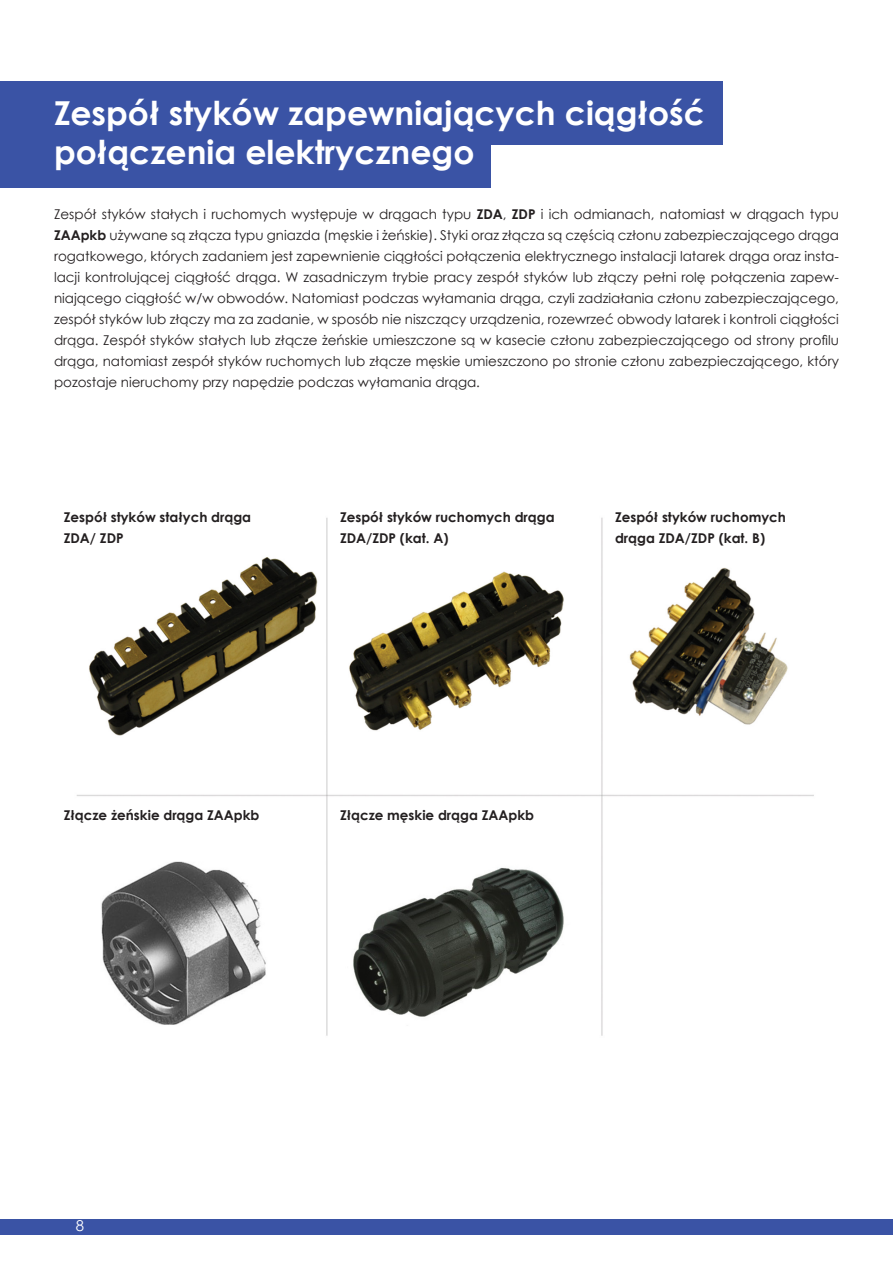
<style>
.page{position:relative;width:893px;height:1263px;background:#fff}
.page>*{position:absolute;margin:0;border:0;box-sizing:border-box;transform-origin:0 0}
.t1{font:700 33px "Century Gothic";color:#fff}
.t2{font:15px "Century Gothic";color:#fff}
.t3{font:13.5px/21px "Century Gothic";color:#231f20;text-align:justify}
.t4{font:700 13.5px/21px "Century Gothic";color:#231f20}
.s1{font-weight:700}
</style>
<div class="page">
<div style="left:0;top:1219px;width:893px;height:16px;background:#3a53a5"></div>
<div style="left:0;top:124px;width:490px;height:64px;background:#3a53a5"></div>
<div style="left:0;top:81px;width:723px;height:64px;background:#3a53a5"></div>
<img style="left:76px;top:517px;width:738px;height:519px">
<p class="t1" style="left:54px;top:88px;width:652px">Zespół styków zapewniających ciągłość</p>
<p class="t1" style="left:54px;top:127px;width:422px">połączenia elektrycznego</p>
<p class="t3" style="left:54px;top:203px;width:786px">Zespół styków stałych i ruchomych występuje w drągach typu <span class="s1">ZDA</span>, <span class="s1">ZDP</span> i ich odmianach, natomiast w drągach typu <span class="s1">ZAApkb</span> używane są złącza typu gniazda (męskie i żeńskie). Styki oraz złącza są częścią członu zabezpieczającego drąga rogatkowego, których zadaniem jest zapewnienie ciągłości połączenia elektrycznego instalacji latarek drąga oraz insta&shy;lacji kontrolującej ciągłość drąga. W zasadniczym trybie pracy zespół styków lub złączy pełni rolę połączenia zapew&shy;niającego ciągłość w/w obwodów. Natomiast podczas wyłamania drąga, czyli zadziałania członu zabezpieczającego, zespół styków lub złączy ma za zadanie, w sposób nie niszczący urządzenia, rozewrzeć obwody latarek i kontroli ciągłości drąga. Zespół styków stałych lub złącze żeńskie umieszczone są w kasecie członu zabezpieczającego od strony profilu drąga, natomiast zespół styków ruchomych lub złącze męskie umieszczono po stronie członu zabezpieczającego, który pozostaje nieruchomy przy napędzie podczas wyłamania drąga.</p>
<p class="t4" style="left:64px;top:506px;width:189px">Zespół styków stałych drąga</p>
<p class="t4" style="left:64px;top:527px;width:61px">ZDA/ ZDP</p>
<p class="t4" style="left:340px;top:506px;width:216px">Zespół styków ruchomych drąga<br>ZDA/ZDP (kat. A)</p>
<p class="t4" style="left:615px;top:506px;width:172px">Zespół styków ruchomych</p>
<p class="t4" style="left:615px;top:527px;width:152px">drąga ZDA/ZDP (kat. B)</p>
<p class="t4" style="left:64px;top:804px;width:197px">Złącze żeńskie drąga ZAApkb</p>
<p class="t4" style="left:340px;top:804px;width:196px">Złącze męskie drąga ZAApkb</p>
<p class="t2" style="left:76px;top:1215px;width:10px">8</p>
</div>
